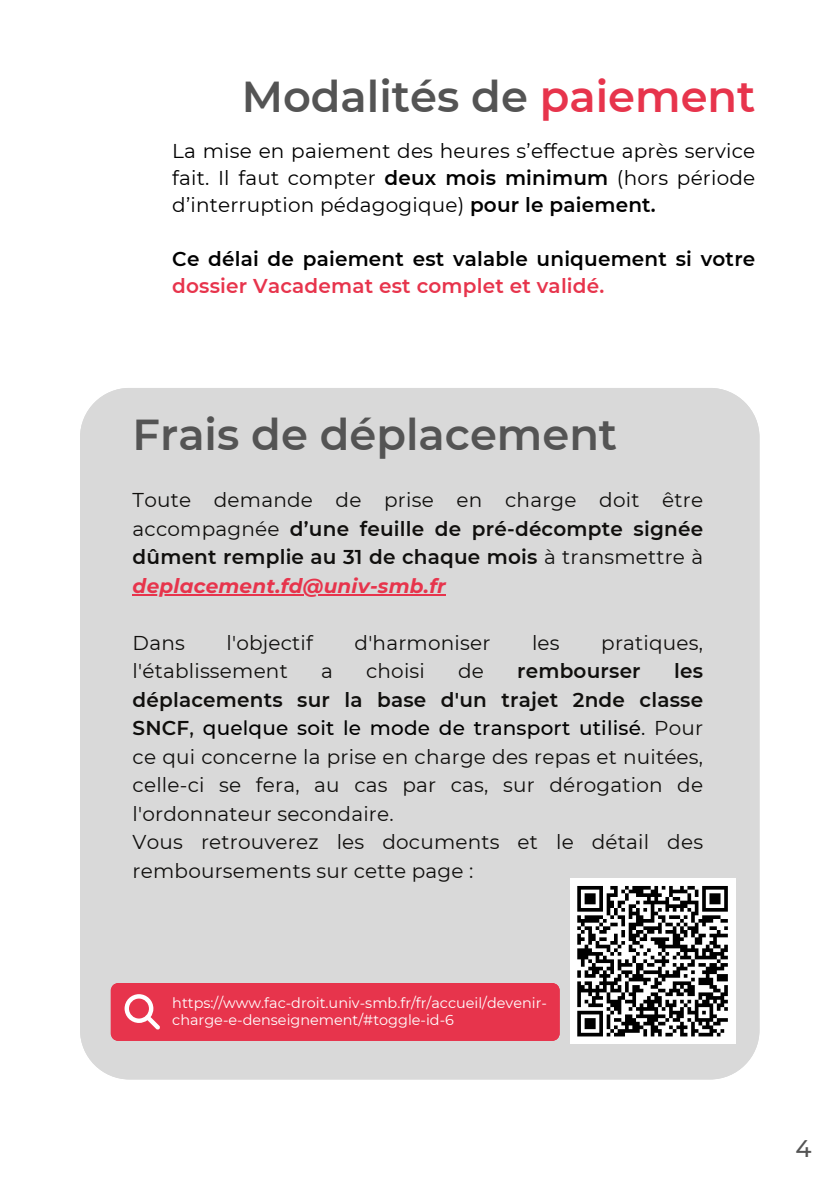
<style>
.page{position:relative;width:839px;height:1191px;background:#fff}
.page>*{position:absolute;margin:0;border:0;box-sizing:border-box;transform-origin:0 0}
.t1{font:600 43.2px "Montserrat";color:#545454}
.t2{font:500 24px "Montserrat";color:#545454}
.t3{font:20px/28.4px "Montserrat";letter-spacing:.01em;color:#100f0d}
.t4{font:600 20px/28.4px "Montserrat";letter-spacing:.01em;color:#100f0d;text-align:justify}
.t5{font:20px/27px "Montserrat";letter-spacing:.01em;color:#000;text-align:justify}
.t6{font:600 20px/27px "Montserrat";letter-spacing:.01em;color:#000}
.t7{font:italic 700 20px "Montserrat";letter-spacing:.01em;color:#e7344c}
.t8{font:14.4px/16.8px "Montserrat";color:#fff}
.s1{color:#e7344c}
.s2{font-weight:600}
.s3{font-weight:400}
.s4{font-weight:500}
.s5{font-weight:500;color:#000}
.s6{font-weight:400;color:#000}
</style>
<div class="page">
<div style="left:80px;top:388px;width:679px;height:691px;background:#d9d9d9"></div>
<div style="left:570px;top:879px;width:165px;height:165px;background:#fff"></div>
<svg style="left:577px;top:886px;width:151px;height:151px"></svg>
<hr style="left:133px;top:594px;width:313px;height:2px;background:#e7344c">
<div style="left:111px;top:983px;width:448px;height:58px;background:#e7344c"></div>
<p class="t1" style="left:242px;top:70px;width:515px">Modalités de <span class="s1">paiement</span></p>
<h3 class="t5" style="left:172px;top:138px;width:584px">La mise en paiement des heures s’effectue après service fait. Il faut compter <span class="s2">deux mois minimum</span> (hors période d’interruption pédagogique) <span class="s2">pour le paiement.</span></h3>
<h2 class="t6" style="left:172px;top:246px;width:584px">Ce délai de paiement est valable uniquement si votre <span class="s1">dossier Vacademat est complet et validé.</span></h2>
<p class="t1" style="left:133px;top:408px;width:486px">Frais de déplacement</p>
<h1 class="t4" style="left:133px;top:486px;width:572px"><span class="s3">Toute demande de prise en charge doit être accompagnée</span> d’une feuille de pré-décompte signée dûment remplie au 31 de chaque mois <span class="s3">à transmettre à</span></h1>
<h3 class="t7" style="left:133px;top:573px;width:315px">deplacement.fd@univ-smb.fr</h3>
<h3 class="t3" style="left:133px;top:628px;width:54px">Dans</h3>
<h3 class="t3" style="left:226px;top:628px;width:88px">l'objectif</h3>
<h3 class="t3" style="left:354px;top:628px;width:137px">d'harmoniser</h3>
<h3 class="t3" style="left:532px;top:628px;width:29px">les</h3>
<h3 class="t3" style="left:601px;top:628px;width:103px">pratiques,</h3>
<h3 class="t3" style="left:133px;top:657px;width:157px">l'établissement</h3>
<h3 class="t3" style="left:321px;top:657px;width:13px">a</h3>
<h3 class="t3" style="left:366px;top:657px;width:60px">choisi</h3>
<h3 class="t3" style="left:458px;top:657px;width:27px">de</h3>
<h3 class="t4" style="left:517px;top:657px;width:125px">rembourser</h3>
<h3 class="t4" style="left:133px;top:657px;width:572px;text-indent:541px">les déplacements sur la base d'un trajet 2nde classe SNCF<span class="s4">,</span> <span class="s5">quelque soit le mode de transport utilisé</span><span class="s6">.</span> <span class="s3">Pour</span></h3>
<h3 class="t3" style="left:133px;top:742px;width:572px">ce qui concerne la prise en charge des repas et nuitées, celle-ci se fera, au cas par cas, sur dérogation de l'ordonnateur secondaire.<br>Vous retrouverez les documents et le détail des remboursements sur cette page :</h3>
<h1 class="t8" style="left:172px;top:995px;width:376px">https://www.fac-droit.univ-smb.fr/fr/accueil/devenir&shy;charge-e-denseignement/#toggle-id-6</h1>
<p class="t2" style="left:795px;top:1134px;width:18px">4</p>
</div>
